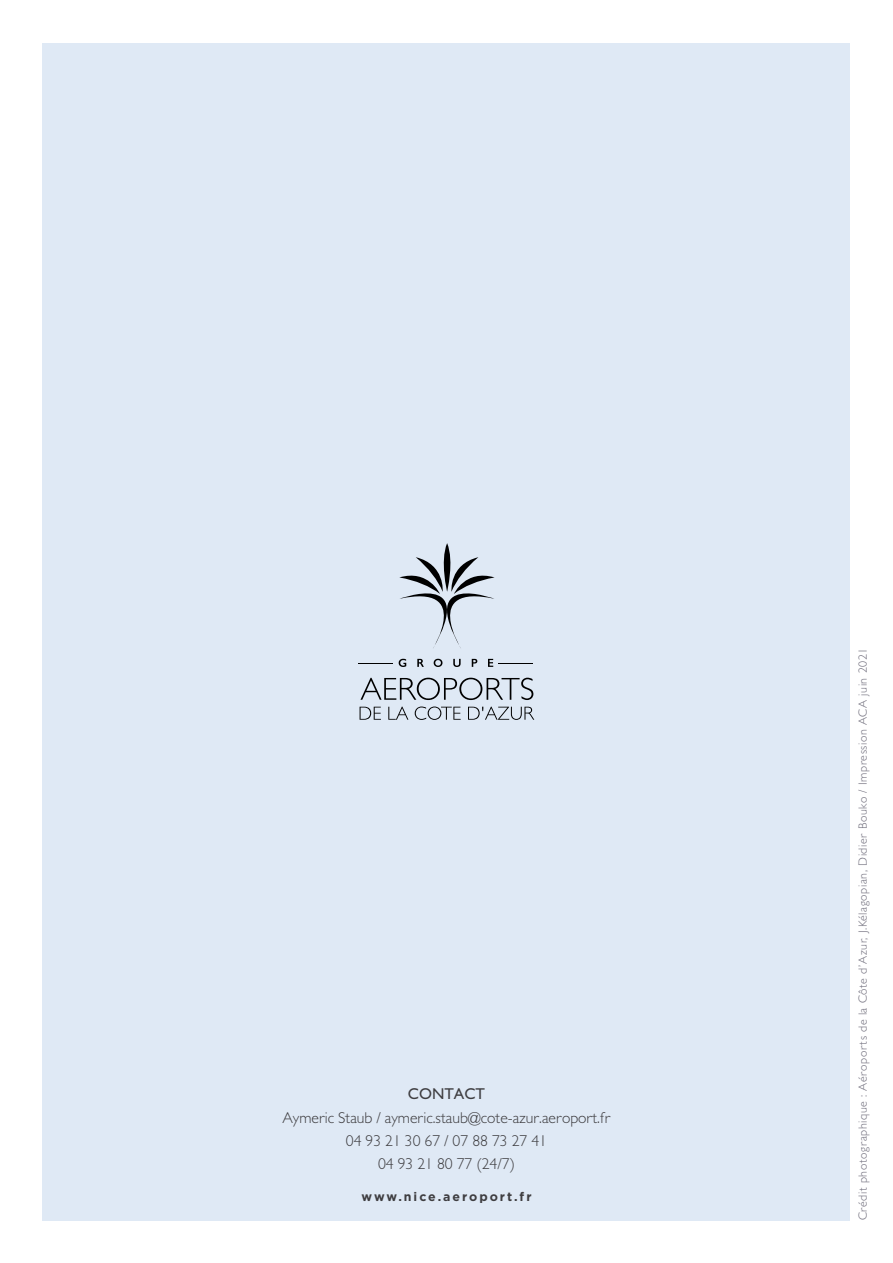
<style>
.page{position:relative;width:893px;height:1263px;background:#fff}
.page>*{position:absolute;margin:0;border:0;box-sizing:border-box;transform-origin:0 0}
.t1{font:300 15.75px/23.1px "Gill Sans MT Pro";color:#3e3d40;text-align:center}
.t2{font:500 15.75px "Gill Sans MT Pro";color:#3e3d40}
.t3{font:700 12.45px "Gotham HTF";letter-spacing:.16em;color:#3e3d40}
.t4{font:300 12px "Gill Sans MT Pro";letter-spacing:.05em;color:#6f6d7b}
</style>
<div class="page">
<div style="left:43px;top:43px;width:807px;height:1177px;background:#dfe9f5"></div>
<svg style="left:360px;top:678px;width:173px;height:22px"></svg>
<svg style="left:360px;top:707px;width:21px;height:13px"></svg>
<svg style="left:388px;top:707px;width:20px;height:13px"></svg>
<svg style="left:415px;top:706px;width:46px;height:14px"></svg>
<svg style="left:468px;top:707px;width:66px;height:13px"></svg>
<svg style="left:399px;top:543px;width:96px;height:105px"></svg>
<svg style="left:399px;top:659px;width:7px;height:8px"></svg>
<svg style="left:417px;top:659px;width:7px;height:8px"></svg>
<svg style="left:434px;top:659px;width:8px;height:8px"></svg>
<svg style="left:453px;top:659px;width:8px;height:8px"></svg>
<svg style="left:472px;top:659px;width:5px;height:8px"></svg>
<svg style="left:488px;top:659px;width:5px;height:8px"></svg>
<hr style="left:498px;top:663px;width:35px;height:1px;background:#000">
<hr style="left:359px;top:663px;width:34px;height:1px;background:#000">
<h1 class="t2" style="left:408px;top:1085px;width:79px">CONTACT</h1>
<h1 class="t1" style="left:282px;top:1105px;width:330px">Aymeric Staub / aymeric.staub@cote-azur.aeroport.fr<br>04 93 21 30 67 / 07 88 73 27 41<br>04 93 21 80 77 (24/7)</h1>
<p class="t3" style="left:361px;top:1189px;width:172px">www.nice.aeroport.fr</p>
<p class="t4" style="left:855px;top:1220px;width:574px;rotate:-90deg">Crédit photographique : Aéroports de la Côte d’Azur, J.Kélagopian, Didier Bouko / Impression ACA juin 2021</p>
</div>
